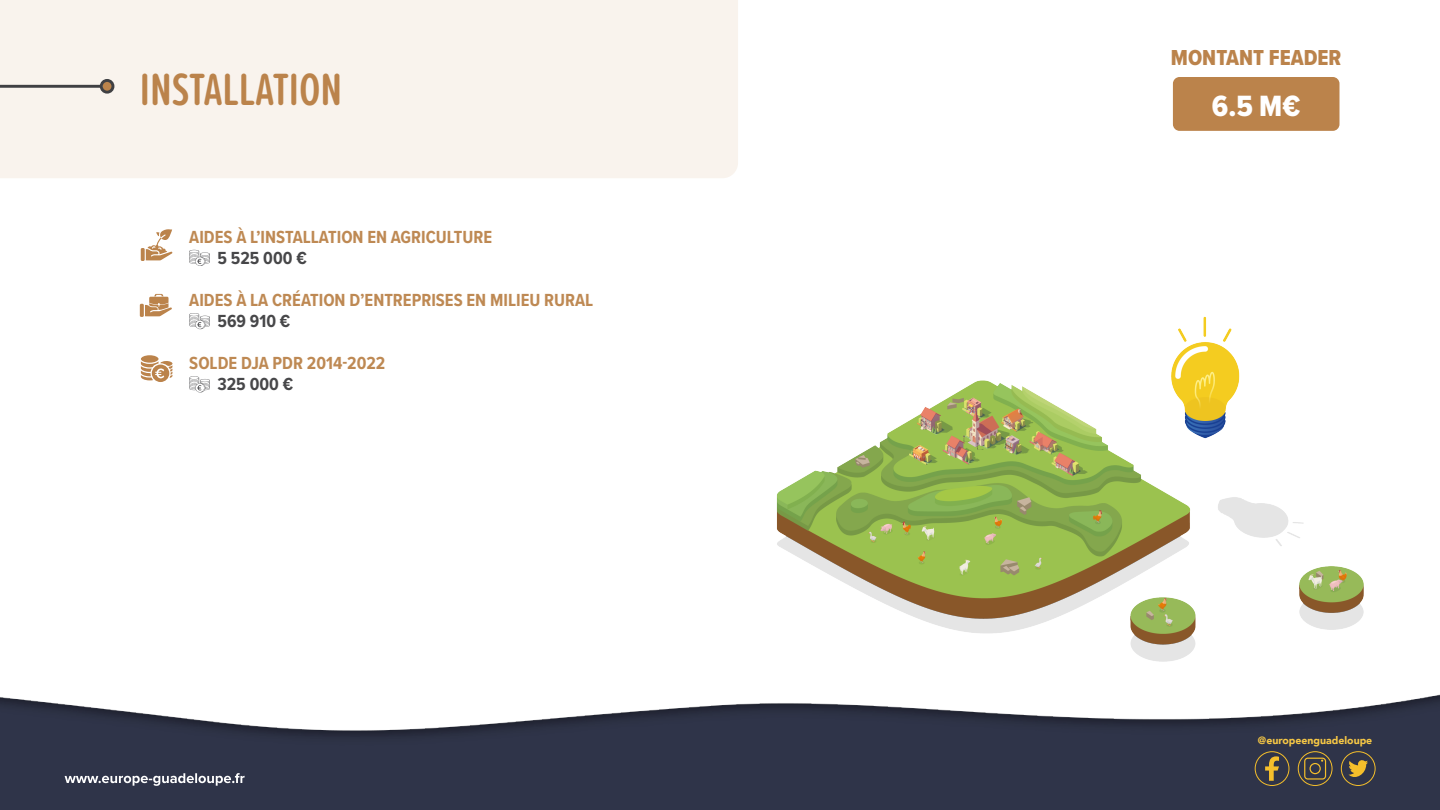
<style>
.page{position:relative;width:1440px;height:810px;background:#fff}
.page>*{position:absolute;margin:0;border:0;box-sizing:border-box;transform-origin:0 0}
.TITRE_GAUCHE{font:600 46.88px "Proxima Soft Ex Cn";color:#bb834b}
.t1{font:30.45px "Proxima Nova Cond Extrabld";color:#fff}
.t2{font:22.5px "Proxima Nova Cond Extrabld";color:#bb834b}
.t3{font:700 18.15px "Proxima Nova Cond";color:#be8953}
.t4{font:700 18.15px "Proxima Nova Cond";color:#474749}
.t5{font:900 10.5px "Avenir";color:#f7c845}
</style>
<div class="page">
<div style="left:0;top:0;width:738px;height:178px;background:#f9f3ed"></div>
<div style="left:102px;top:81px;width:11px;height:11px;background:#bb834b;border-radius:50%"></div>
<hr style="left:0;top:85px;width:101px;height:3px;background:#404043">
<div style="left:100px;top:79px;width:14px;height:15px;border:3px solid #404043;border-radius:50%"></div>
<img style="left:776px;top:380px;width:401px;height:254px">
<img style="left:1116px;top:588px;width:80px;height:74px">
<img style="left:1299px;top:566px;width:65px;height:64px">
<img style="left:1156px;top:316px;width:148px;height:236px">
<svg style="left:189px;top:250px;width:21px;height:16px"></svg>
<svg style="left:189px;top:313px;width:21px;height:16px"></svg>
<svg style="left:189px;top:376px;width:21px;height:16px"></svg>
<svg style="left:141px;top:248px;width:4px;height:13px"></svg>
<svg style="left:146px;top:229px;width:26px;height:31px"></svg>
<svg style="left:140px;top:304px;width:4px;height:13px"></svg>
<svg style="left:145px;top:294px;width:27px;height:22px"></svg>
<div style="left:141px;top:355px;width:18px;height:8px;background:#bb834b;border-radius:50%"></div>
<svg style="left:141px;top:361px;width:31px;height:21px"></svg>
<div style="left:1173px;top:77px;width:167px;height:54px;background:#bb834b;border-radius:7px"></div>
<img style="left:0;top:694px;width:1440px;height:116px">
<svg style="left:65px;top:773px;width:180px;height:13px"></svg>
<div style="left:1255px;top:751px;width:34px;height:35px;border:1px solid #f5bf2b;border-radius:17px"></div>
<svg style="left:1265px;top:756px;width:14px;height:25px"></svg>
<div style="left:1298px;top:751px;width:34px;height:35px;border:1px solid #f5bf2b;border-radius:17px"></div>
<svg style="left:1304px;top:758px;width:22px;height:22px"></svg>
<div style="left:1341px;top:751px;width:35px;height:35px;border:1px solid #f5bf2b;border-radius:17px"></div>
<svg style="left:1349px;top:759px;width:19px;height:22px"></svg>
<p class="TITRE_GAUCHE" style="left:140px;top:55px;width:204px">INSTALLATION</p>
<p class="t3" style="left:189px;top:223px;width:304px">AIDES À L’INSTALLATION EN AGRICULTURE</p>
<p class="t4" style="left:218px;top:245px;width:91px">5 525 000 €</p>
<p class="t3" style="left:189px;top:287px;width:406px">AIDES À LA CRÉATION D’ENTREPRISES EN MILIEU RURAL</p>
<p class="t4" style="left:218px;top:308px;width:74px">569 910 €</p>
<p class="t3" style="left:189px;top:350px;width:198px">SOLDE DJA PDR 2014-2022</p>
<p class="t4" style="left:218px;top:371px;width:77px">325 000 €</p>
<p class="t2" style="left:1171px;top:41px;width:172px">MONTANT FEADER</p>
<p class="t1" style="left:1212px;top:83px;width:90px">6.5 M€</p>
<p class="t5" style="left:1258px;top:732px;width:116px">@europeenguadeloupe</p>
</div>
